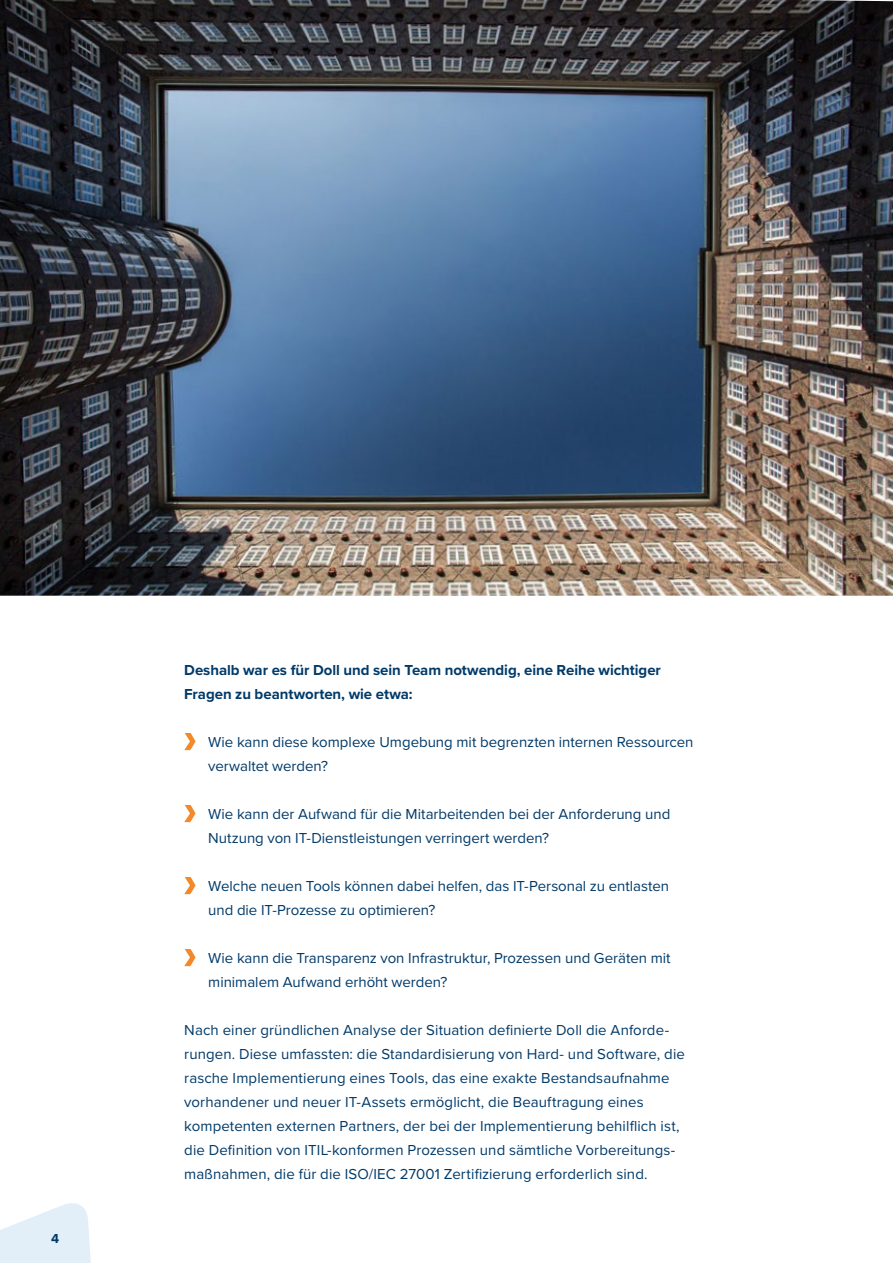
<style>
.page{position:relative;width:893px;height:1263px;background:#fff}
.page>*{position:absolute;margin:0;border:0;box-sizing:border-box;transform-origin:0 0}
.t1{font:15px/24px "Proxima Nova";letter-spacing:.005em;color:#003a69}
.t2{font:700 15px/24px "Proxima Nova";letter-spacing:-.005em;color:#003a69}
.t3{font:700 13.5px "Proxima Nova";color:#003a69}
</style>
<div class="page">
<svg style="left:0;top:1203px;width:91px;height:60px"></svg>
<svg style="left:184px;top:733px;width:12px;height:17px"></svg>
<svg style="left:184px;top:805px;width:12px;height:17px"></svg>
<svg style="left:184px;top:877px;width:12px;height:17px"></svg>
<svg style="left:184px;top:949px;width:12px;height:17px"></svg>
<img style="left:0;top:0;width:893px;height:596px">
<p class="t3" style="left:51px;top:1228px;width:10px">4</p>
<p class="t2" style="left:184px;top:658px;width:478px">Deshalb war es für Doll und sein Team notwendig, eine Reihe wichtiger<br>Fragen zu beantworten, wie etwa:</p>
<p class="t1" style="left:208px;top:729px;width:487px">Wie kann diese komplexe Umgebung mit begrenzten internen Ressourcen verwaltet werden?</p>
<p class="t1" style="left:208px;top:801px;width:463px">Wie kann der Aufwand für die Mitarbeitenden bei der Anforderung und<br>Nutzung von IT-Dienstleistungen verringert werden?</p>
<p class="t1" style="left:208px;top:873px;width:462px">Welche neuen Tools können dabei helfen, das IT-Personal zu entlasten und die IT-Prozesse zu optimieren?</p>
<p class="t1" style="left:208px;top:945px;width:464px">Wie kann die Transparenz von Infrastruktur, Prozessen und Geräten mit minimalem Aufwand erhöht werden?</p>
<p class="t1" style="left:184px;top:1017px;width:502px">Nach einer gründlichen Analyse der Situation definierte Doll die Anforde&shy;rungen. Diese umfassten: die Standardisierung von Hard- und Software, die rasche Implementierung eines Tools, das eine exakte Bestandsaufnahme vorhandener und neuer IT-Assets ermöglicht, die Beauftragung eines kompetenten externen Partners, der bei der Implementierung behilflich ist, die Definition von ITIL-konformen Prozessen und sämtliche Vorbereitungs&shy;maßnahmen, die für die ISO/IEC 27001 Zertifizierung erforderlich sind.</p>
</div>
